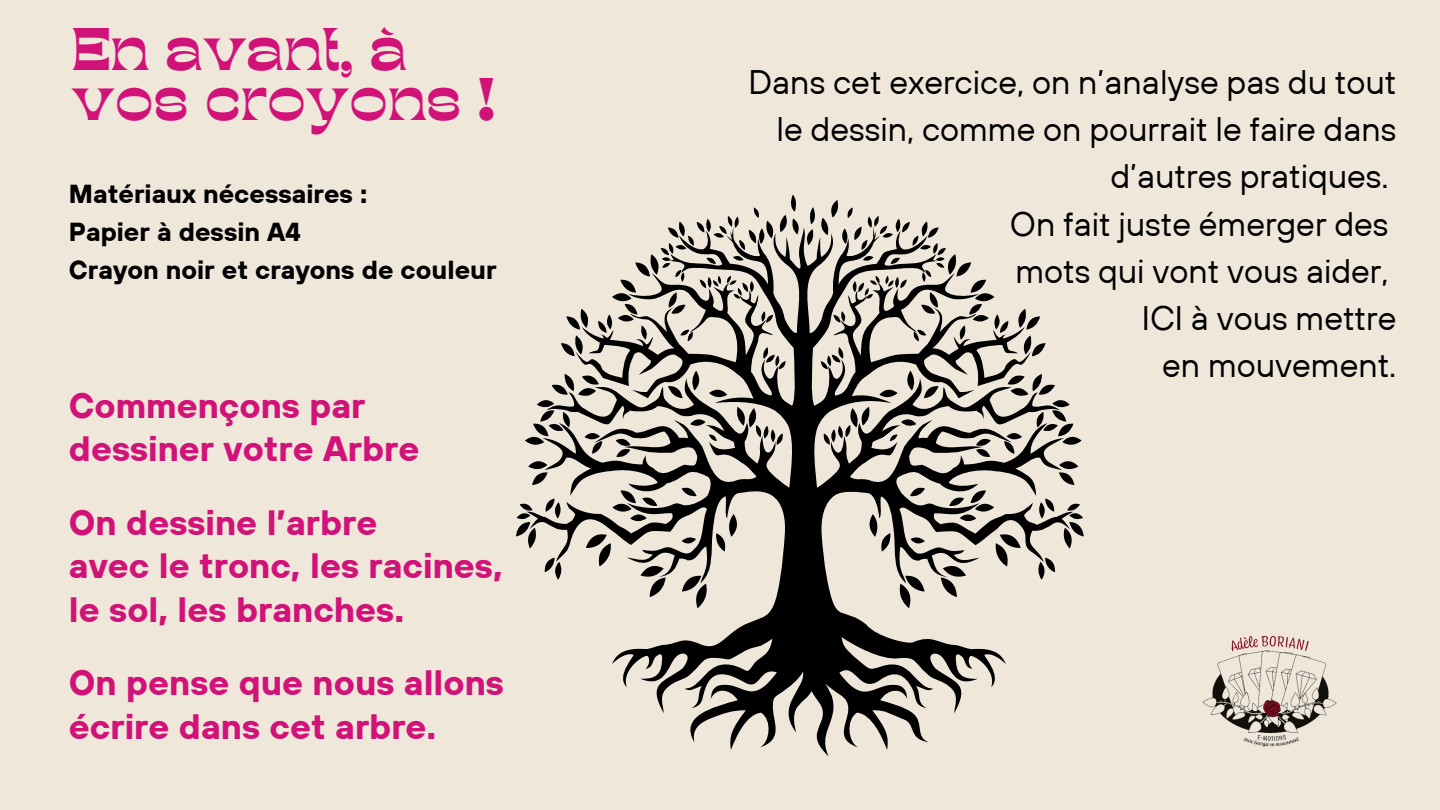
<style>
.page{position:relative;width:1440px;height:810px;background:#f0e7db}
.page>*{position:absolute;margin:0;border:0;box-sizing:border-box;transform-origin:0 0}
.t1{font:42px/50.2px "TANKINDRED Display";color:#d11278}
.t2{font:700 35.1px/43.5px "TT Hoves";color:#d11278}
.t3{font:34px/47.2px "TT Hoves";color:#000;text-align:right}
.t4{font:700 26px "TT Hoves";color:#000}
</style>
<div class="page">
<svg style="left:516px;top:195px;width:568px;height:561px"></svg>
<img style="left:1202px;top:635px;width:135px;height:112px">
<p class="t1" style="left:72px;top:31px;width:425px">En avant, à vos croyons !</p>
<p class="t4" style="left:69px;top:177px;width:300px">Matériaux nécessaires :</p>
<p class="t4" style="left:69px;top:215px;width:233px">Papier à dessin A4</p>
<h2 class="t4" style="left:69px;top:253px;width:429px">Crayon noir et crayons de couleur</h2>
<h2 class="t2" style="left:69px;top:383px;width:352px">Commençons par dessiner votre Arbre</h2>
<h2 class="t2" style="left:69px;top:500px;width:435px">On dessine l’arbre<br>avec le tronc, les racines, le sol, les branches.</h2>
<h3 class="t2" style="left:69px;top:661px;width:437px">On pense que nous allons écrire dans cet arbre.</h3>
<p class="t3" style="left:748px;top:58px;width:649px">Dans cet exercice, on n’analyse pas du tout le dessin, comme on pourrait le faire dans d’autres pratiques.<br>On fait juste émerger des<br>mots qui vont vous aider,<br>ICI à vous mettre<br>en mouvement.</p>
</div>
